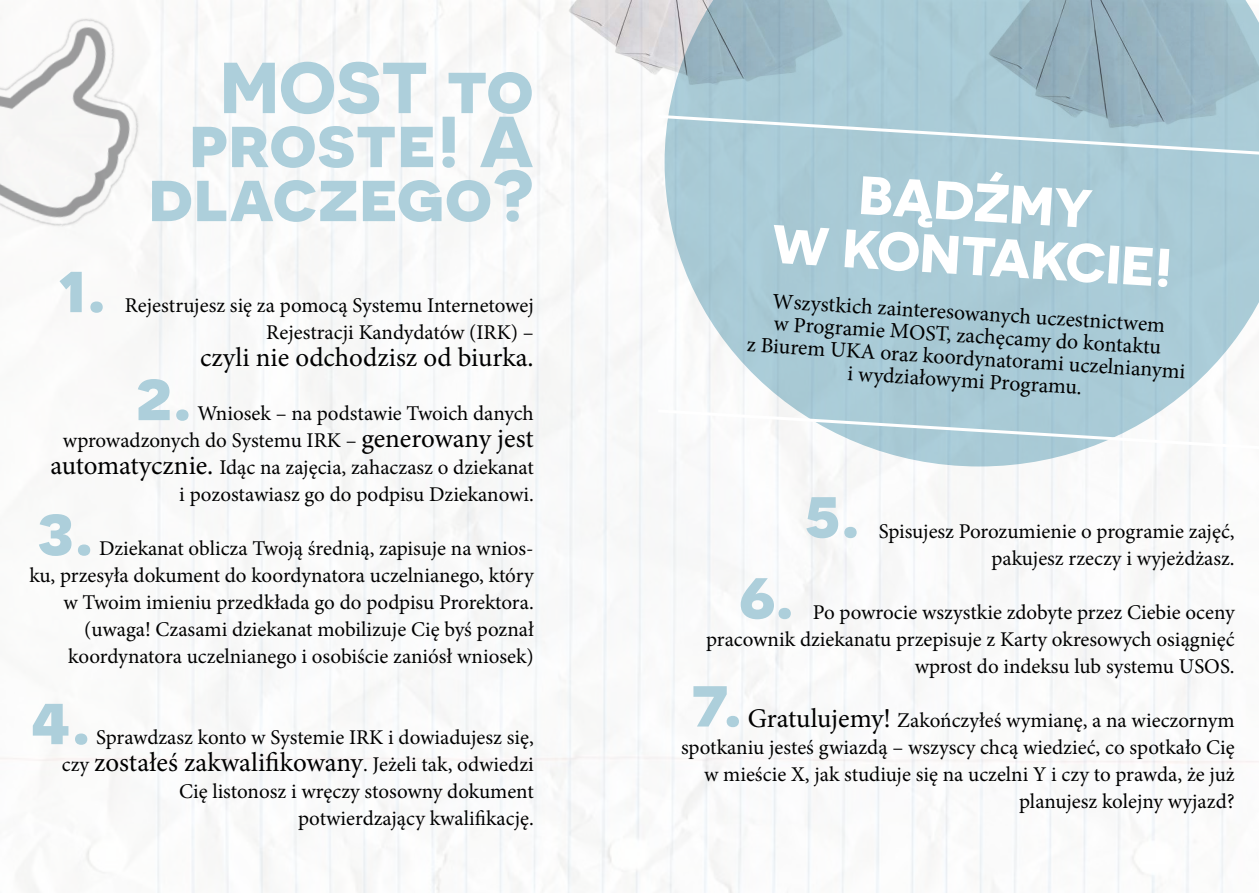
<style>
.page{position:relative;width:1259px;height:893px;background:#fff}
.page>*{position:absolute;margin:0;border:0;box-sizing:border-box;transform-origin:0 0}
.t1{font:700 72px/54px "Novecentosanswide";color:#adcfdb;text-align:right}
.t2{font:700 54px/54.3px "Novecentosanswide";color:#fff;text-align:center}
.t3{font:27px "Minion Pro";color:#000}
.t4{font:21.75px/22.5px "Minion Pro";color:#000;text-align:center}
.t5{font:21px/27px "Minion Pro";color:#000;text-align:right}
.s1{font-size:27px}
.s2{font-size:21px}
</style>
<div class="page">
<svg style="left:664px;top:0;width:595px;height:466px;background:#b2d0da"></svg>
<svg style="left:655px;top:408px;width:604px;height:44px"></svg>
<svg style="left:655px;top:113px;width:317px;height:46px;background:#b0ced9"></svg>
<img style="left:972px;top:0;width:287px;height:162px">
<img style="left:0;top:0;width:168px;height:253px">
<img style="left:553px;top:0;width:301px;height:119px">
<h1 class="t1" style="left:148px;top:59px;width:387px">MOST to proste! A dlaczego?</h1>
<h1 class="t1" style="left:58px;top:258px;width:50px">1.</h1>
<p class="t5" style="left:125px;top:292px;width:410px">Rejestrujesz się za pomocą Systemu Internetowej<br>Rejestracji Kandydatów (IRK) –</p>
<p class="t3" style="left:200px;top:339px;width:335px">czyli nie odchodzisz od biurka.</p>
<h1 class="t1" style="left:135px;top:366px;width:59px">2.</h1>
<p class="t5" style="left:50px;top:400px;width:485px">Wniosek – na podstawie Twoich danych<br>wprowadzonych do Systemu IRK – <span class="s1">generowany jest automatycznie.</span> Idąc na zajęcia, zahaczasz o dziekanat i pozostawiasz go do podpisu Dziekanowi.</p>
<h1 class="t1" style="left:37px;top:501px;width:59px">3.</h1>
<p class="t5" style="left:29px;top:535px;width:506px">Dziekanat oblicza Twoją średnią, zapisuje na wnios-<br>ku, przesyła dokument do koordynatora uczelnianego, który w Twoim imieniu przedkłada go do podpisu Prorektora. (uwaga! Czasami dziekanat mobilizuje Cię byś poznał koordynatora uczelnianego i osobiście zaniósł wniosek)</p>
<h1 class="t1" style="left:30px;top:690px;width:62px">4.</h1>
<p class="t5" style="left:96px;top:724px;width:439px">Sprawdzasz konto w Systemie IRK i dowiadujesz się,</p>
<p class="t3" style="left:62px;top:744px;width:473px"><span class="s2">czy</span> zostałeś zakwalifikowany<span class="s2">. Jeżeli tak, odwiedzi</span></p>
<p class="t5" style="left:179px;top:778px;width:356px">Cię listonosz i wręczy stosowny dokument potwierdzający kwalifikację.</p>
<h2 class="t2" style="left:776px;top:163px;width:403px;rotate:3deg">BĄDŹMY<br>W KONTAKCIE!</h2>
<p class="t4" style="left:749px;top:290px;width:441px;rotate:3deg">Wszystkich zainteresowanych uczestnictwem<br>w Programie MOST, zachęcamy do kontaktu<br>z Biurem UKA oraz koordynatorami uczelnianymi i wydziałowymi Programu.</p>
<h1 class="t1" style="left:804px;top:483px;width:58px">5.</h1>
<p class="t5" style="left:878px;top:517px;width:357px">Spisujesz Porozumienie o programie zajęć, pakujesz rzeczy i wyjeżdżasz.</p>
<h1 class="t1" style="left:739px;top:564px;width:58px">6.</h1>
<p class="t5" style="left:706px;top:598px;width:530px">Po powrocie wszystkie zdobyte przez Ciebie oceny<br>pracownik dziekanatu przepisuje z Karty okresowych osiągnięć wprost do indeksu lub systemu USOS.</p>
<h1 class="t1" style="left:691px;top:672px;width:53px">7.</h1>
<p class="t5" style="left:681px;top:706px;width:555px"><span class="s1">Gratulujemy!</span> Zakończyłeś wymianę, a na wieczornym spotkaniu jesteś gwiazdą – wszyscy chcą wiedzieć, co spotkało Cię w mieście X, jak studiuje się na uczelni Y i czy to prawda, że już planujesz kolejny wyjazd?</p>
</div>
